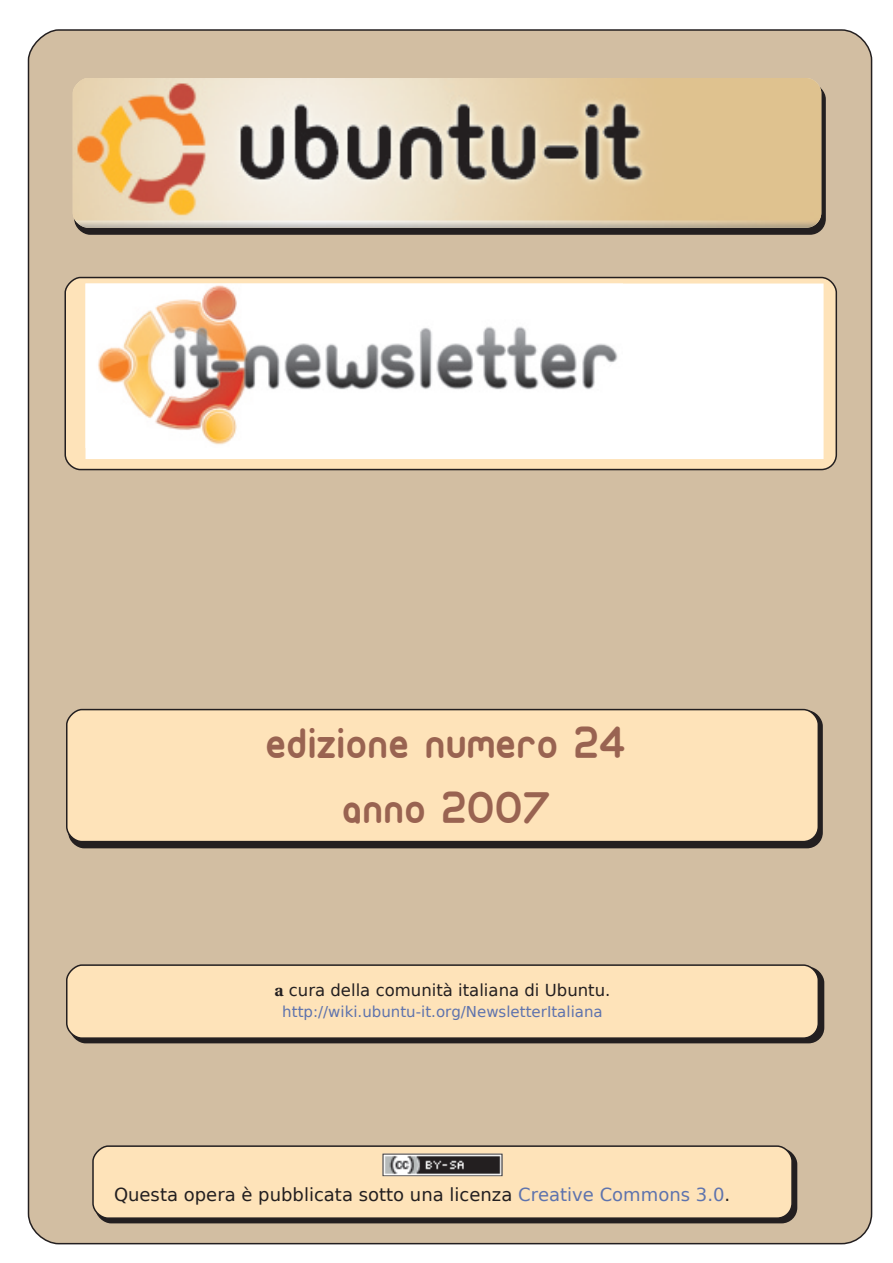
<style>
.page{position:relative;width:893px;height:1263px;background:#fff}
.page>*{position:absolute;margin:0;border:0;box-sizing:border-box;transform-origin:0 0}
.t1{font:45px/64.8px "Ubuntu Title";letter-spacing:-.005em;color:#996351;text-align:center}
.t2{font:18px "Al Yermook";letter-spacing:-.02em;color:#231f20}
.t3{font:16.5px "Al Yermook";color:#231f20}
.t4{font:15px "Al Yermook";letter-spacing:-.02em;color:#5e73ad}
.s1{font-family:"Utopia";font-weight:700}
.s2{color:#5e73ad}
</style>
<div class="page">
<div style="left:27px;top:29px;width:846px;height:1216px;background:#d2bea2"></div>
<svg style="left:74px;top:82px;width:752px;height:154px;background:#413a36"></svg>
<img style="left:73px;top:78px;width:748px;height:150px">
<svg style="left:64px;top:276px;width:774px;height:195px;background:#dec7a5"></svg>
<svg style="left:69px;top:966px;width:756px;height:78px;background:#3e3834"></svg>
<svg style="left:65px;top:963px;width:755px;height:76px;background:#f2d8b1"></svg>
<svg style="left:94px;top:1148px;width:704px;height:76px;background:#443d38"></svg>
<svg style="left:92px;top:1145px;width:702px;height:75px;background:#efd6af"></svg>
<img style="left:382px;top:1154px;width:120px;height:22px">
<svg style="left:68px;top:710px;width:756px;height:139px;background:#3d3733"></svg>
<div style="left:65px;top:708px;width:755px;height:135px;background:#fee3b9"></div>
<div style="left:86px;top:284px;width:738px;height:175px;background:#fff"></div>
<img style="left:98px;top:285px;width:520px;height:160px">
<h1 class="t1" style="left:266px;top:711px;width:360px">Edizione num ero 24<br>Anno 20 0 7</h1>
<p class="t3" style="left:275px;top:980px;width:338px"><span class="s1">a</span> cura de lla com unità italiana di Ubuntu.</p>
<p class="t4" style="left:282px;top:1003px;width:322px">h ttp://w ik i.ubuntu-it.org/Ne w sle tte rItaliana</p>
<p class="t2" style="left:114px;top:1184px;width:618px">Que sta ope ra è pubblicata sotto una lice nza <span class="s2">Cre ative Com m ons 3.0</span>.</p>
</div>
